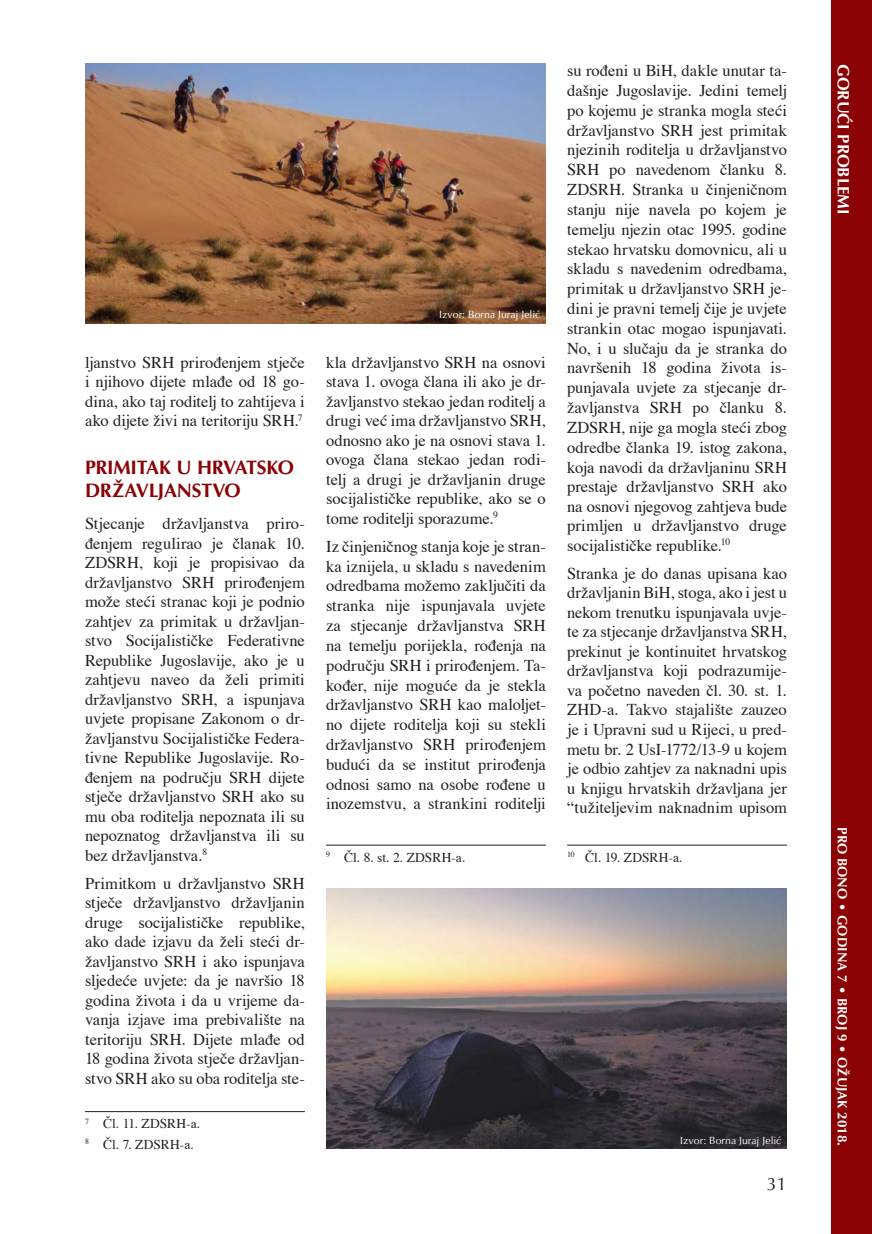
<style>
.page{position:relative;width:872px;height:1234px;background:#fff}
.page>*{position:absolute;margin:0;border:0;box-sizing:border-box;transform-origin:0 0}
.t1{font:700 19.5px/22.5px "Optima CE";letter-spacing:-.015em;color:#8b0204}
.t2{font:18px "Optima CE";color:#231f20}
.t3{font:16.5px/19.5px "Times";letter-spacing:-.005em;color:#231f20;text-align:justify}
.t4{font:700 16.5px "Optima CE";color:#fff}
.t5{font:13.5px/20.7px "Times";letter-spacing:.005em;color:#231f20}
.t6{font:700 13.5px "Optima CE";color:#fff}
.t7{font:10.5px "Optima CE";color:#fff}
</style>
<div class="page">
<hr style="left:85px;top:1110px;width:220px;height:1px;background:#231f20">
<hr style="left:326px;top:844px;width:220px;height:1px;background:#231f20">
<hr style="left:567px;top:844px;width:220px;height:1px;background:#231f20">
<img style="left:85px;top:64px;width:461px;height:259px">
<img style="left:326px;top:888px;width:461px;height:260px">
<div style="left:831px;top:0;width:41px;height:1233px;background:#8b0204"></div>
<p class="t3" style="left:85px;top:354px;width:221px">ljanstvo SRH prirođenjem stječe i njihovo dijete mlađe od 18 go&shy;dina, ako taj roditelj to zahtijeva i ako dijete živi na teritoriju SRH.<sup>7</sup></p>
<p class="t1" style="left:85px;top:457px;width:210px">PRIMITAK U HRVATSKO<br>DRŽAVLJANSTVO</p>
<p class="t3" style="left:85px;top:515px;width:221px">Stjecanje državljanstva priro&shy;đenjem regulirao je članak 10.<br>ZDSRH, koji je propisivao da državljanstvo SRH prirođenjem može steći stranac koji je podnio zahtjev za primitak u državljan&shy;stvo Socijalističke Federativne Republike Jugoslavije, ako je u zahtjevu naveo da želi primiti državljanstvo SRH, a ispunjava uvjete propisane Zakonom o dr&shy;žavljanstvu Socijalističke Federa&shy;tivne Republike Jugoslavije. Ro&shy;đenjem na području SRH dijete stječe državljanstvo SRH ako su mu oba roditelja nepoznata ili su nepoznatog državljanstva ili su bez državljanstva.<sup>8</sup></p>
<p class="t3" style="left:85px;top:874px;width:221px">Primitkom u državljanstvo SRH stječe državljanstvo državljanin druge socijalističke republike, ako dade izjavu da želi steći dr&shy;žavljanstvo SRH i ako ispunjava sljedeće uvjete: da je navršio 18 godina života i da u vrijeme da&shy;vanja izjave ima prebivalište na teritoriju SRH. Dijete mlađe od 18 godina života stječe državljan&shy;stvo SRH ako su oba roditelja ste-</p>
<p class="t5" style="left:85px;top:1114px;width:117px"><sup>7</sup> Čl. 11. ZDSRH-a.<br><sup>8</sup> Čl. 7. ZDSRH-a.</p>
<p class="t7" style="left:439px;top:309px;width:103px">Izvor: Borna Juraj Jelić</p>
<p class="t3" style="left:326px;top:354px;width:221px">kla državljanstvo SRH na osnovi stava 1. ovoga člana ili ako je dr&shy;žavljanstvo stekao jedan roditelj a drugi već ima državljanstvo SRH, odnosno ako je na osnovi stava 1. ovoga člana stekao jedan rodi&shy;telj a drugi je državljanin druge socijalističke republike, ako se o tome roditelji sporazume.<sup>9</sup></p>
<p class="t3" style="left:326px;top:537px;width:221px">Iz činjeničnog stanja koje je stran&shy;ka iznijela, u skladu s navedenim odredbama možemo zaključiti da stranka nije ispunjavala uvjete za stjecanje državljanstva SRH na temelju porijekla, rođenja na području SRH i prirođenjem. Ta&shy;kođer, nije moguće da je stekla državljanstvo SRH kao maloljet&shy;no dijete roditelja koji su stekli državljanstvo SRH prirođenjem budući da se institut prirođenja odnosi samo na osobe rođene u inozemstvu, a strankini roditelji</p>
<p class="t5" style="left:326px;top:847px;width:141px"><sup>9</sup> Čl. 8. st. 2. ZDSRH-a.</p>
<p class="t3" style="left:567px;top:62px;width:221px">su rođeni u BiH, dakle unutar ta&shy;dašnje Jugoslavije. Jedini temelj po kojemu je stranka mogla steći državljanstvo SRH jest primitak njezinih roditelja u državljanstvo SRH po navedenom članku 8.<br>ZDSRH. Stranka u činjeničnom stanju nije navela po kojem je temelju njezin otac 1995. godine stekao hrvatsku domovnicu, ali u skladu s navedenim odredbama, primitak u državljanstvo SRH je&shy;dini je pravni temelj čije je uvjete strankin otac mogao ispunjavati.<br>No, i u slučaju da je stranka do navršenih 18 godina života is&shy;punjavala uvjete za stjecanje dr&shy;žavljanstva SRH po članku 8.<br>ZDSRH, nije ga mogla steći zbog odredbe članka 19. istog zakona, koja navodi da državljaninu SRH prestaje državljanstvo SRH ako na osnovi njegovog zahtjeva bude primljen u državljanstvo druge socijalističke republike.<sup>10</sup></p>
<p class="t3" style="left:567px;top:565px;width:221px">Stranka je do danas upisana kao državljanin BiH, stoga, ako i jest u nekom trenutku ispunjavala uvje&shy;te za stjecanje državljanstva SRH, prekinut je kontinuitet hrvatskog državljanstva koji podrazumije&shy;va početno naveden čl. 30. st. 1.<br>ZHD-a. Takvo stajalište zauzeo je i Upravni sud u Rijeci, u pred&shy;metu br. 2 UsI-1772/13-9 u kojem je odbio zahtjev za naknadni upis u knjigu hrvatskih državljana jer “tužiteljevim naknadnim upisom</p>
<p class="t5" style="left:567px;top:847px;width:117px"><sup>10</sup> Čl. 19. ZDSRH-a.</p>
<p class="t7" style="left:680px;top:1134px;width:103px">Izvor: Borna Juraj Jelić</p>
<p class="t2" style="left:767px;top:1174px;width:22px">31</p>
<p class="t4" style="left:851px;top:64px;width:152px;rotate:90deg">GORUĆI PROBLEMI</p>
<p class="t6" style="left:849px;top:826px;width:320px;rotate:90deg">PRO BONO • GODINA 7 • BROJ 9 • OŽUJAK 2018.</p>
</div>
